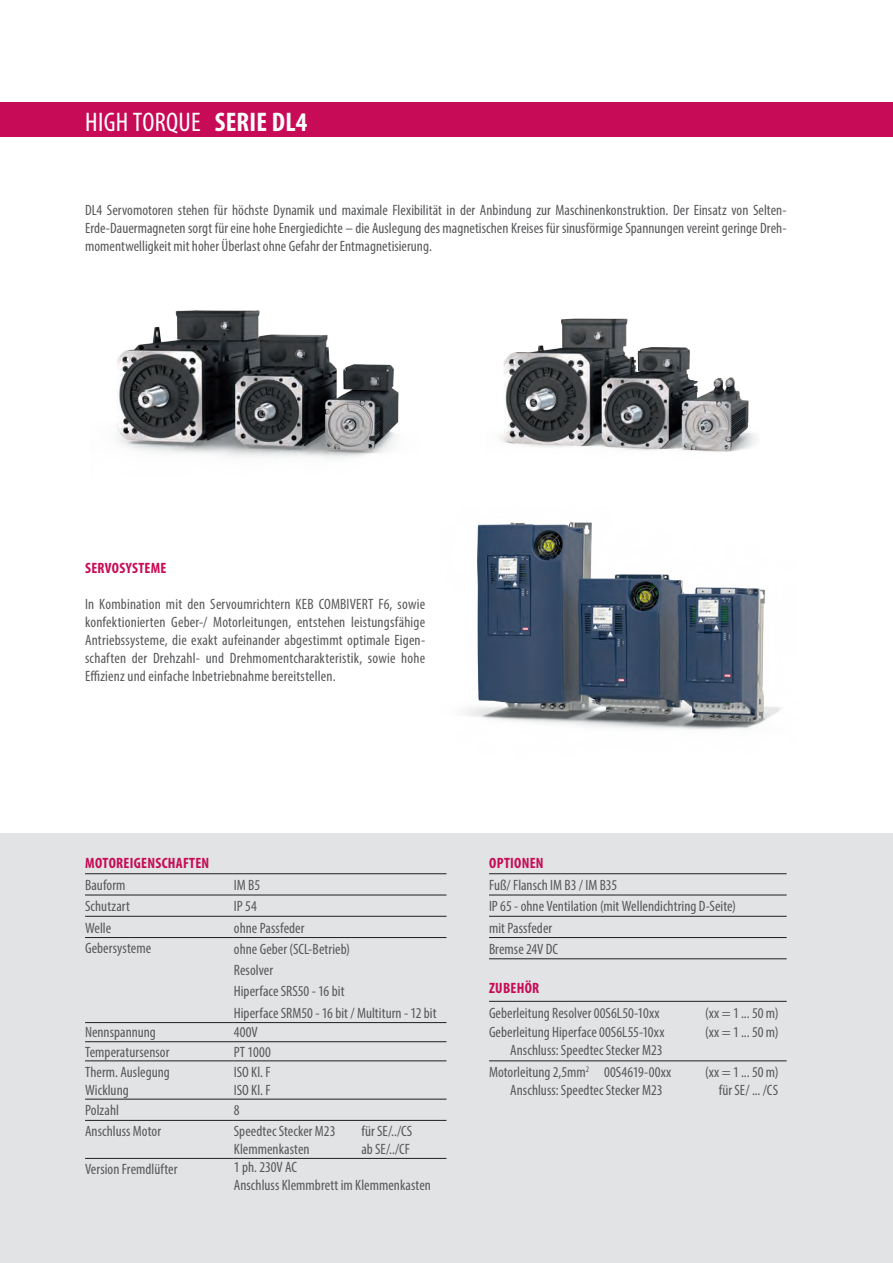
<style>
.page{position:relative;width:893px;height:1263px;background:#fff}
.page>*{position:absolute;margin:0;border:0;box-sizing:border-box;transform-origin:0 0}
.t1{font:condensed 27px "Myriad Pro";letter-spacing:.01em;color:#fff}
.t2{font:condensed 15px/18px "Myriad Pro";letter-spacing:.005em;color:#57585a}
.t3{font:700 condensed 15px "Myriad Pro";letter-spacing:.02em;color:#c70b56}
.s1{font-weight:700}
</style>
<div class="page">
<div style="left:0;top:833px;width:893px;height:430px;background:#e1e3e4"></div>
<div style="left:0;top:102px;width:893px;height:34px;background:#c70b56"></div>
<img style="left:465px;top:522px;width:316px;height:208px">
<img style="left:117px;top:310px;width:282px;height:148px">
<img style="left:501px;top:318px;width:256px;height:134px">
<hr style="left:85px;top:873px;width:149px;height:1px;background:#231f20">
<hr style="left:234px;top:873px;width:212px;height:1px;background:#231f20">
<hr style="left:489px;top:873px;width:298px;height:1px;background:#231f20">
<hr style="left:85px;top:895px;width:149px;height:1px;background:#231f20">
<hr style="left:234px;top:895px;width:212px;height:1px;background:#231f20">
<hr style="left:489px;top:895px;width:298px;height:1px;background:#231f20">
<hr style="left:85px;top:916px;width:149px;height:1px;background:#231f20">
<hr style="left:234px;top:916px;width:212px;height:1px;background:#231f20">
<hr style="left:489px;top:916px;width:298px;height:1px;background:#231f20">
<hr style="left:489px;top:937px;width:298px;height:1px;background:#231f20">
<hr style="left:489px;top:1001px;width:298px;height:1px;background:#231f20">
<hr style="left:85px;top:1120px;width:149px;height:1px;background:#231f20">
<hr style="left:234px;top:1120px;width:212px;height:1px;background:#231f20">
<hr style="left:85px;top:1158px;width:149px;height:1px;background:#231f20">
<hr style="left:234px;top:1158px;width:212px;height:1px;background:#231f20">
<hr style="left:489px;top:958px;width:298px;height:1px;background:#231f20">
<hr style="left:489px;top:1060px;width:298px;height:1px;background:#231f20">
<hr style="left:85px;top:937px;width:149px;height:1px;background:#231f20">
<hr style="left:234px;top:937px;width:212px;height:1px;background:#231f20">
<hr style="left:85px;top:1022px;width:149px;height:1px;background:#231f20">
<hr style="left:234px;top:1022px;width:212px;height:1px;background:#231f20">
<hr style="left:85px;top:1041px;width:149px;height:1px;background:#231f20">
<hr style="left:234px;top:1041px;width:212px;height:1px;background:#231f20">
<hr style="left:85px;top:1099px;width:149px;height:1px;background:#231f20">
<hr style="left:234px;top:1099px;width:212px;height:1px;background:#231f20">
<hr style="left:85px;top:1060px;width:149px;height:1px;background:#231f20">
<hr style="left:234px;top:1060px;width:212px;height:1px;background:#231f20">
<h1 class="t1" style="left:85px;top:106px;width:223px">HIGH TORQUE <span class="s1">SERIE DL4</span></h1>
<p class="t2" style="left:85px;top:201px;width:703px;text-align:justify">DL4 Servomotoren stehen für höchste Dynamik und maximale Flexibilität in der Anbindung zur Maschinenkonstruktion. Der Einsatz von Selten-Erde-Dauermagneten sorgt für eine hohe Energiedichte – die Auslegung des magnetischen Kreises für sinusförmige Spannungen vereint geringe Dreh&shy;momentwelligkeit mit hoher Überlast ohne Gefahr der Entmagnetisierung.</p>
<p class="t3" style="left:85px;top:558px;width:83px">SERVOSYSTEME</p>
<p class="t2" style="left:85px;top:594px;width:342px;text-align:justify">In Kombination mit den Servoumrichtern KEB COMBIVERT F6, sowie konfektionierten Geber-/ Motorleitungen, entstehen leistungsfähige Antriebssysteme, die exakt aufeinander abgestimmt optimale Eigen&shy;schaften der Drehzahl- und Drehmomentcharakteristik, sowie hohe Effizienz und einfache Inbetriebnahme bereitstellen.</p>
<p class="t3" style="left:85px;top:853px;width:126px">MOTOREIGENSCHAFTEN</p>
<p class="t3" style="left:489px;top:853px;width:56px">OPTIONEN</p>
<p class="t2" style="left:85px;top:876px;width:42px">Bauform</p>
<p class="t2" style="left:234px;top:876px;width:28px">IM B5</p>
<p class="t2" style="left:489px;top:876px;width:130px">Fuß/ Flansch IM B3 / IM B35</p>
<p class="t2" style="left:85px;top:897px;width:46px">Schutzart</p>
<p class="t2" style="left:234px;top:897px;width:24px">IP 54</p>
<p class="t2" style="left:489px;top:897px;width:249px">IP 65 - ohne Ventilation (mit Wellendichtring D-Seite)</p>
<p class="t2" style="left:85px;top:918px;width:28px">Welle</p>
<p class="t2" style="left:234px;top:918px;width:72px">ohne Passfeder</p>
<p class="t2" style="left:489px;top:918px;width:65px">mit Passfeder</p>
<p class="t2" style="left:85px;top:939px;width:68px">Gebersysteme</p>
<p class="t2" style="left:234px;top:940px;width:118px">ohne Geber (SCL-Betrieb)</p>
<p class="t2" style="left:489px;top:940px;width:71px">Bremse 24V DC</p>
<p class="t2" style="left:234px;top:959px;width:112px;line-height:21.3px">Resolver<br>Hiperface SRS50 - 16 bit</p>
<p class="t3" style="left:489px;top:979px;width:52px">ZUBEHÖR</p>
<p class="t2" style="left:234px;top:1003px;width:204px">Hiperface SRM50 - 16 bit / Multiturn - 12 bit</p>
<p class="t2" style="left:489px;top:1003px;width:172px">Geberleitung Resolver 00S6L50-10xx</p>
<p class="t2" style="left:705px;top:1003px;width:75px">(xx = 1 ... 50 m)</p>
<p class="t2" style="left:85px;top:1022px;width:72px">Nennspannung</p>
<p class="t2" style="left:234px;top:1022px;width:26px">400V</p>
<p class="t2" style="left:489px;top:1023px;width:177px">Geberleitung Hiperface 00S6L55-10xx</p>
<p class="t2" style="left:705px;top:1023px;width:75px">(xx = 1 ... 50 m)</p>
<p class="t2" style="left:85px;top:1043px;width:86px">Temperatursensor</p>
<p class="t2" style="left:234px;top:1043px;width:38px">PT 1000</p>
<p class="t2" style="left:510px;top:1041px;width:154px">Anschluss: Speedtec Stecker M23</p>
<p class="t2" style="left:85px;top:1062px;width:86px">Therm. Auslegung<br>Wicklung</p>
<p class="t2" style="left:234px;top:1062px;width:38px">ISO Kl. F<br>ISO Kl. F</p>
<p class="t2" style="left:489px;top:1062px;width:184px">Motorleitung 2,5mm<sup>2</sup> 00S4619-00xx</p>
<p class="t2" style="left:705px;top:1062px;width:75px">(xx = 1 ... 50 m)</p>
<p class="t2" style="left:510px;top:1080px;width:154px">Anschluss: Speedtec Stecker M23</p>
<p class="t2" style="left:719px;top:1080px;width:61px">für SE/ ... /CS</p>
<p class="t2" style="left:85px;top:1101px;width:35px">Polzahl</p>
<p class="t2" style="left:234px;top:1101px;width:7px">8</p>
<p class="t2" style="left:85px;top:1122px;width:77px">Anschluss Motor</p>
<p class="t2" style="left:234px;top:1122px;width:103px">Speedtec Stecker M23</p>
<p class="t2" style="left:361px;top:1122px;width:52px">für SE/../CS</p>
<p class="t2" style="left:234px;top:1140px;width:77px">Klemmenkasten</p>
<p class="t2" style="left:361px;top:1140px;width:50px">ab SE/../CF</p>
<p class="t2" style="left:85px;top:1160px;width:94px">Version Fremdlüfter</p>
<p class="t2" style="left:234px;top:1158px;width:199px">1 ph. 230V AC<br>Anschluss Klemmbrett im Klemmenkasten</p>
</div>
